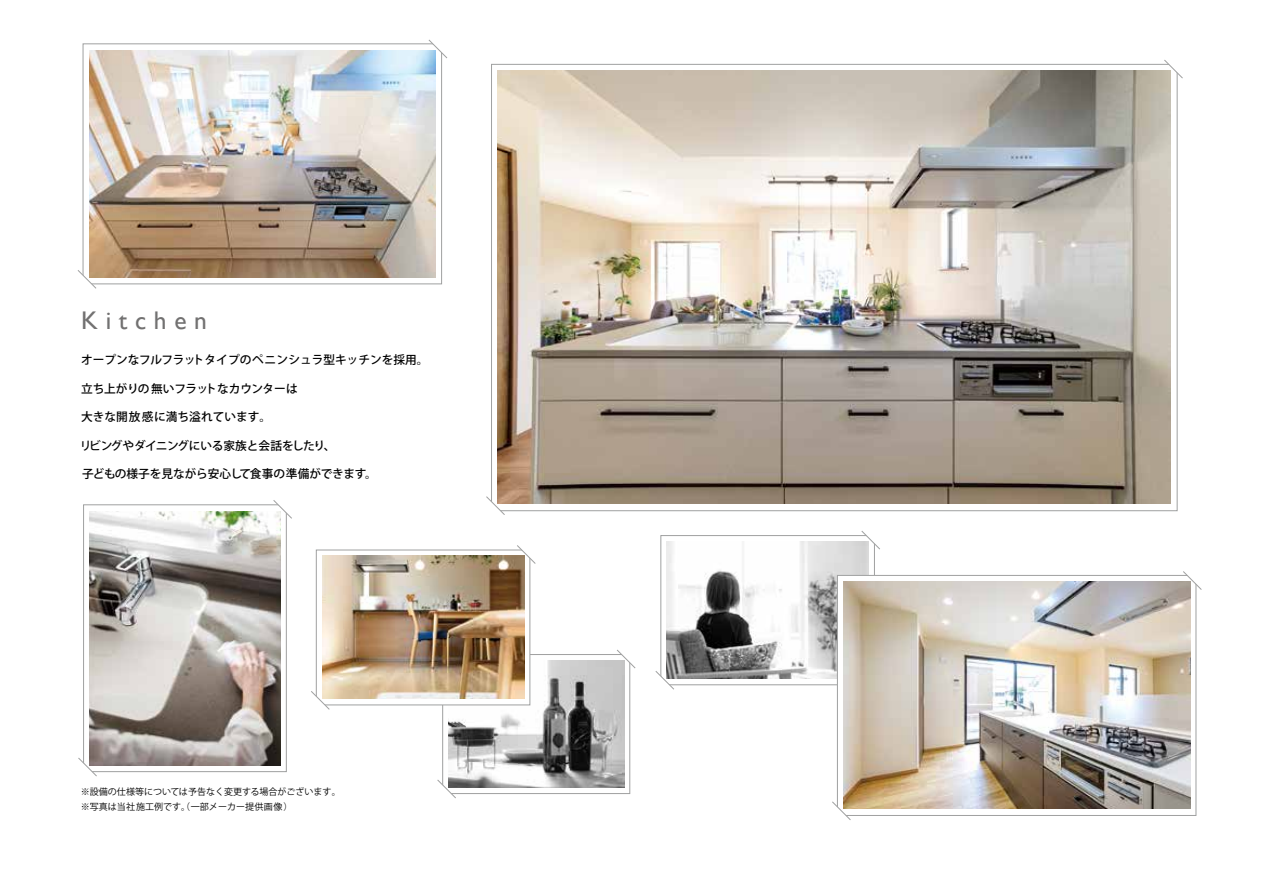
<style>
.page{position:relative;width:1263px;height:893px;background:#fff}
.page>*{position:absolute;margin:0;border:0;box-sizing:border-box;transform-origin:0 0}
.t1{font:25.5px "Gill Sans";letter-spacing:.3em;color:#727171}
.t2{font:500 11.7px "Koz Go Pr 6 N";color:#000}
.t3{font:500 11.7px "Koz Go Pr 6 N";letter-spacing:-.02em;color:#000}
.t4{font:9px/15.8px "Koz Go Pr 6 N";color:#000}
</style>
<div class="page">
<div style="left:442px;top:654px;width:188px;height:140px;border:1px solid #9fa0a0"></div>
<img style="left:448px;top:660px;width:176px;height:128px">
<svg style="left:616px;top:649px;width:20px;height:20px"></svg>
<svg style="left:437px;top:779px;width:19px;height:19px"></svg>
<div style="left:660px;top:535px;width:215px;height:150px;border:1px solid #9fa0a0"></div>
<img style="left:666px;top:541px;width:203px;height:138px">
<svg style="left:861px;top:531px;width:19px;height:19px"></svg>
<svg style="left:655px;top:671px;width:19px;height:19px"></svg>
<div style="left:837px;top:575px;width:359px;height:240px;background:#fff"></div>
<div style="left:837px;top:575px;width:359px;height:241px;border:1px solid #9fa0a0"></div>
<div style="left:316px;top:550px;width:214px;height:155px;background:#fff"></div>
<div style="left:316px;top:550px;width:214px;height:155px;border:1px solid #9fa0a0"></div>
<img style="left:322px;top:556px;width:202px;height:143px">
<svg style="left:517px;top:545px;width:19px;height:19px"></svg>
<svg style="left:311px;top:691px;width:19px;height:19px"></svg>
<img style="left:498px;top:71px;width:672px;height:433px">
<div style="left:83px;top:504px;width:204px;height:268px;border:1px solid #9fa0a0"></div>
<svg style="left:273px;top:500px;width:19px;height:19px"></svg>
<svg style="left:78px;top:757px;width:19px;height:20px"></svg>
<img style="left:89px;top:511px;width:191px;height:254px">
<img style="left:89px;top:50px;width:347px;height:227px">
<div style="left:83px;top:43px;width:359px;height:241px;border:1px solid #9fa0a0"></div>
<svg style="left:428px;top:39px;width:19px;height:20px"></svg>
<svg style="left:77px;top:270px;width:20px;height:19px"></svg>
<img style="left:844px;top:582px;width:346px;height:227px">
<svg style="left:1183px;top:571px;width:19px;height:19px"></svg>
<svg style="left:832px;top:801px;width:19px;height:19px"></svg>
<svg style="left:1164px;top:60px;width:19px;height:19px"></svg>
<svg style="left:486px;top:496px;width:19px;height:19px"></svg>
<h1 class="t1" style="left:81px;top:306px;width:127px">Kitchen</h1>
<p class="t2" style="left:81px;top:353px;width:349px">オープンなフルフラットタイプのペニンシュラ型キッチンを採用。</p>
<p class="t2" style="left:81px;top:382px;width:218px">立ち上がりの無いフラットなカウンターは</p>
<p class="t2" style="left:81px;top:410px;width:192px">大きな開放感に満ち溢れています。</p>
<p class="t3" style="left:80px;top:439px;width:257px">リビングやダイニングにいる家族と会話をしたり、</p>
<p class="t2" style="left:82px;top:467px;width:296px">子どもの様子を見ながら安心して食事の準備ができます。</p>
<p class="t4" style="left:81px;top:783px;width:261px">※設備の仕様等については予告なく変更する場合がございます。※写真は当社施工例です。（一部メーカー提供画像）</p>
</div>
